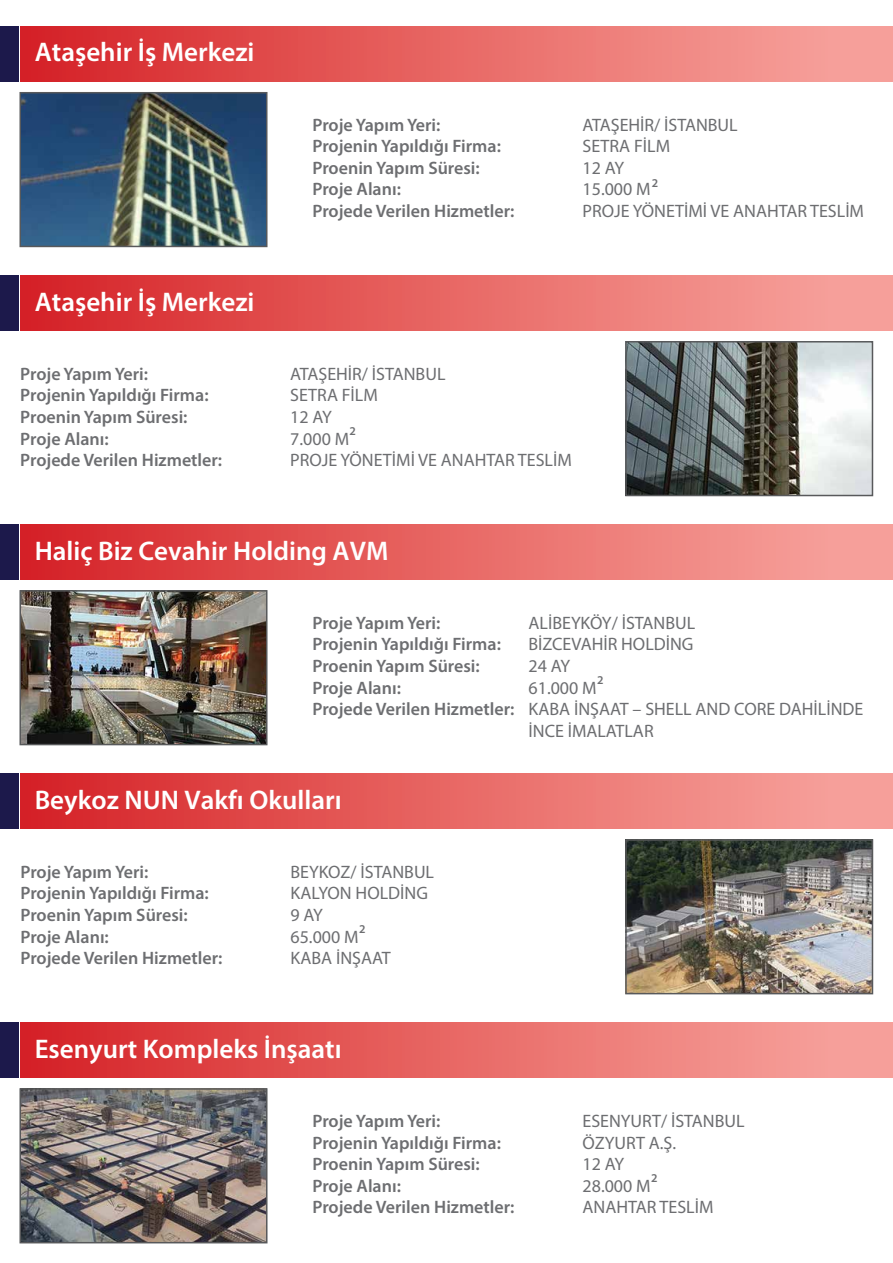
<style>
.page{position:relative;width:893px;height:1263px;background:#fff}
.page>*{position:absolute;margin:0;border:0;box-sizing:border-box;transform-origin:0 0}
.t1{font:600 27px "Myriad Pro";color:#fff}
.t2{font:600 18px "Myriad Pro";color:#6d6e71}
.t3{font:18px "Myriad Pro";color:#6d6e71}
.t4{font:600 12px "Myriad Pro";color:#6d6e71}
.s1{font-weight:600}
</style>
<div class="page">
<div style="left:0;top:26px;width:19px;height:55px;background:#1c194b"></div>
<div style="left:20px;top:26px;width:873px;height:55px;background:linear-gradient(to right,#d62327,#f9aaa2)"></div>
<img style="left:22px;top:95px;width:242px;height:149px">
<div style="left:19px;top:92px;width:248px;height:155px;border:2px solid #58595b"></div>
<div style="left:0;top:275px;width:19px;height:55px;background:#1c194b"></div>
<div style="left:20px;top:275px;width:873px;height:55px;background:linear-gradient(to right,#d62327,#f9aaa2)"></div>
<img style="left:628px;top:344px;width:242px;height:149px">
<div style="left:625px;top:341px;width:248px;height:155px;border:2px solid #58595b"></div>
<div style="left:0;top:524px;width:19px;height:55px;background:#1c194b"></div>
<div style="left:20px;top:524px;width:873px;height:55px;background:linear-gradient(to right,#d62327,#f9aaa2)"></div>
<img style="left:22px;top:593px;width:242px;height:149px">
<div style="left:19px;top:590px;width:248px;height:155px;border:2px solid #58595b"></div>
<div style="left:0;top:773px;width:19px;height:55px;background:#1c194b"></div>
<div style="left:20px;top:773px;width:873px;height:55px;background:linear-gradient(to right,#d62327,#f9aaa2)"></div>
<img style="left:628px;top:842px;width:242px;height:149px">
<div style="left:625px;top:839px;width:248px;height:155px;border:2px solid #58595b"></div>
<div style="left:0;top:1022px;width:19px;height:55px;background:#1c194b"></div>
<div style="left:20px;top:1022px;width:873px;height:55px;background:linear-gradient(to right,#d62327,#f9aaa2)"></div>
<img style="left:22px;top:1091px;width:242px;height:149px">
<div style="left:19px;top:1088px;width:248px;height:155px;border:2px solid #58595b"></div>
<h1 class="t1" style="left:35px;top:35px;width:221px">Ataşehir İş Merkezi</h1>
<h1 class="t1" style="left:35px;top:284px;width:221px">Ataşehir İş Merkezi</h1>
<p class="t2" style="left:313px;top:113px;width:129px">Proje Yapım Yeri:</p>
<p class="t3" style="left:583px;top:114px;width:157px">ATAŞEHİR/ İSTANBUL</p>
<p class="t2" style="left:313px;top:135px;width:190px">Projenin Yapıldığı Firma:</p>
<p class="t3" style="left:583px;top:135px;width:89px">SETRA FİLM</p>
<p class="t2" style="left:313px;top:156px;width:169px">Proenin Yapım Süresi:</p>
<p class="t3" style="left:583px;top:157px;width:43px">12 AY</p>
<p class="t2" style="left:313px;top:178px;width:90px">Proje Alanı:</p>
<p class="t3" style="left:583px;top:178px;width:70px">15.000 M</p>
<p class="t2" style="left:313px;top:200px;width:203px">Projede Verilen Hizmetler:</p>
<p class="t3" style="left:583px;top:200px;width:283px">PROJE YÖNETİMİ VE ANAHTAR TESLİM</p>
<p class="t4" style="left:652px;top:175px;width:8px">2</p>
<p class="t2" style="left:20px;top:362px;width:129px">Proje Yapım Yeri:</p>
<p class="t3" style="left:290px;top:363px;width:157px">ATAŞEHİR/ İSTANBUL</p>
<p class="t2" style="left:20px;top:384px;width:190px">Projenin Yapıldığı Firma:</p>
<p class="t3" style="left:290px;top:384px;width:89px">SETRA FİLM</p>
<p class="t2" style="left:20px;top:405px;width:169px">Proenin Yapım Süresi:</p>
<p class="t3" style="left:290px;top:406px;width:43px">12 AY</p>
<p class="t2" style="left:20px;top:427px;width:90px">Proje Alanı:</p>
<p class="t3" style="left:290px;top:427px;width:60px">7.000 M</p>
<p class="t2" style="left:20px;top:449px;width:203px">Projede Verilen Hizmetler:</p>
<p class="t3" style="left:290px;top:449px;width:283px">PROJE YÖNETİMİ VE ANAHTAR TESLİM</p>
<p class="t4" style="left:350px;top:424px;width:8px">2</p>
<h1 class="t1" style="left:35px;top:533px;width:355px">Haliç Biz Cevahir Holding AVM</h1>
<p class="t2" style="left:313px;top:611px;width:129px">Proje Yapım Yeri:</p>
<p class="t3" style="left:529px;top:612px;width:168px">ALİBEYKÖY/ İSTANBUL</p>
<p class="t2" style="left:313px;top:633px;width:190px">Projenin Yapıldığı Firma:</p>
<p class="t3" style="left:529px;top:633px;width:167px">BİZCEVAHİR HOLDİNG</p>
<p class="t2" style="left:313px;top:654px;width:169px">Proenin Yapım Süresi:</p>
<p class="t3" style="left:529px;top:655px;width:43px">24 AY</p>
<p class="t2" style="left:313px;top:676px;width:90px">Proje Alanı:</p>
<p class="t3" style="left:529px;top:676px;width:70px">61.000 M</p>
<p class="t3" style="left:313px;top:698px;width:552px"><span class="s1">Projede Verilen Hizmetler:</span> KABA İNŞAAT – SHELL AND CORE DAHİLİNDE</p>
<p class="t3" style="left:529px;top:720px;width:127px">İNCE İMALATLAR</p>
<p class="t4" style="left:597px;top:672px;width:8px">2</p>
<h1 class="t1" style="left:35px;top:782px;width:308px">Beykoz NUN Vakfı Okulları</h1>
<p class="t2" style="left:21px;top:860px;width:129px">Proje Yapım Yeri:</p>
<p class="t3" style="left:291px;top:861px;width:145px">BEYKOZ/ İSTANBUL</p>
<p class="t2" style="left:21px;top:882px;width:190px">Projenin Yapıldığı Firma:</p>
<p class="t3" style="left:291px;top:882px;width:139px">KALYON HOLDİNG</p>
<p class="t2" style="left:21px;top:903px;width:169px">Proenin Yapım Süresi:</p>
<p class="t3" style="left:291px;top:904px;width:34px">9 AY</p>
<p class="t2" style="left:21px;top:925px;width:90px">Proje Alanı:</p>
<p class="t3" style="left:291px;top:925px;width:70px">65.000 M</p>
<p class="t2" style="left:21px;top:947px;width:203px">Projede Verilen Hizmetler:</p>
<p class="t3" style="left:291px;top:947px;width:102px">KABA İNŞAAT</p>
<p class="t4" style="left:359px;top:922px;width:8px">2</p>
<h1 class="t1" style="left:35px;top:1031px;width:308px">Esenyurt Kompleks İnşaatı</h1>
<p class="t2" style="left:313px;top:1109px;width:129px">Proje Yapım Yeri:</p>
<p class="t3" style="left:583px;top:1110px;width:163px">ESENYURT/ İSTANBUL</p>
<p class="t2" style="left:313px;top:1131px;width:190px">Projenin Yapıldığı Firma:</p>
<p class="t3" style="left:583px;top:1131px;width:95px">ÖZYURT A.Ş.</p>
<p class="t2" style="left:313px;top:1152px;width:169px">Proenin Yapım Süresi:</p>
<p class="t3" style="left:583px;top:1153px;width:43px">12 AY</p>
<p class="t2" style="left:313px;top:1174px;width:90px">Proje Alanı:</p>
<p class="t3" style="left:583px;top:1174px;width:70px">28.000 M</p>
<p class="t2" style="left:313px;top:1196px;width:203px">Projede Verilen Hizmetler:</p>
<p class="t3" style="left:583px;top:1196px;width:132px">ANAHTAR TESLİM</p>
<p class="t4" style="left:651px;top:1170px;width:8px">2</p>
</div>
